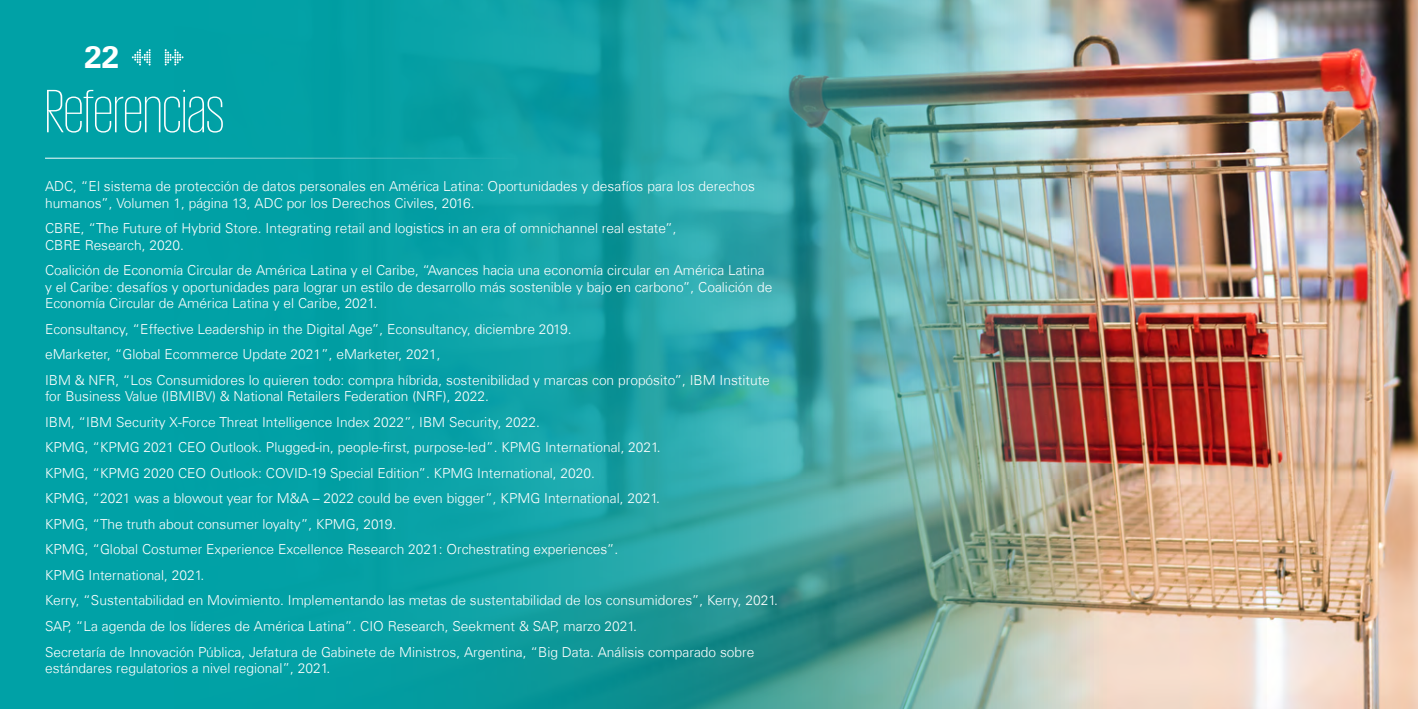
<style>
.page{position:relative;width:1418px;height:709px;background:#fff}
.page>*{position:absolute;margin:0;border:0;box-sizing:border-box;transform-origin:0 0}
.t1{font:200 62.5px "KPMG";color:#fff}
.t2{font:700 31.25px "Universfor KPMG";color:#fff}
.t3{font:300 13.75px/25.5px "Universfor KPMG";color:#fff}
</style>
<div class="page">
<img style="left:1266px;top:0;width:151px;height:709px">
<img style="left:0;top:0;width:1266px;height:709px">
<svg style="left:165px;top:49px;width:18px;height:16px"></svg>
<svg style="left:132px;top:49px;width:19px;height:16px"></svg>
<hr style="left:45px;top:158px;width:551px;height:1px;background:#fff">
<h2 class="t2" style="left:84px;top:39px;width:36px">22</h2>
<h1 class="t1" style="left:45px;top:81px;width:181px">Referencias</h1>
<p class="t3" style="left:45px;top:178px;width:711px;line-height:16.5px">ADC, “El sistema de protección de datos personales en América Latina: Oportunidades y desafíos para los derechos humanos”, Volumen 1, página 13, ADC por los Derechos Civiles, 2016.</p>
<p class="t3" style="left:45px;top:220px;width:633px;line-height:16.5px">CBRE, “The Future of Hybrid Store. Integrating retail and logistics in an era of omnichannel real estate”,<br>CBRE Research, 2020.</p>
<p class="t3" style="left:45px;top:262px;width:728px;line-height:16.5px">Coalición de Economía Circular de América Latina y el Caribe, “Avances hacia una economía circular en América Latina y el Caribe: desafíos y oportunidades para lograr un estilo de desarrollo más sostenible y bajo en carbono”, Coalición de<br>Economía Circular de América Latina y el Caribe, 2021.</p>
<p class="t3" style="left:45px;top:316px;width:726px">Econsultancy, “Effective Leadership in the Digital Age”, Econsultancy, diciembre 2019.<br>eMarketer, “Global Ecommerce Update 2021”, eMarketer, 2021,<br>IBM &amp; NFR, “Los Consumidores lo quieren todo: compra híbrida, sostenibilidad y marcas con propósito”, IBM Institute</p>
<p class="t3" style="left:45px;top:383px;width:734px">for Business Value (IBMIBV) &amp; National Retailers Federation (NRF), 2022.<br>IBM, “IBM Security X-Force Threat Intelligence Index 2022”, IBM Security, 2022.<br>KPMG, “KPMG 2021 CEO Outlook. Plugged-in, people-first, purpose-led”. KPMG International, 2021.<br>KPMG, “KPMG 2020 CEO Outlook: COVID-19 Special Edition”. KPMG International, 2020.<br>KPMG, “2021 was a blowout year for M&amp;A – 2022 could be even bigger”, KPMG International, 2021.<br>KPMG, “The truth about consumer loyalty”, KPMG, 2019.<br>KPMG, “Global Costumer Experience Excellence Research 2021: Orchestrating experiences”.<br>KPMG International, 2021.<br>Kerry, “Sustentabilidad en Movimiento. Implementando las metas de sustentabilidad de los consumidores”, Kerry, 2021.<br>SAP, “La agenda de los líderes de América Latina”. CIO Research, Seekment &amp; SAP, marzo 2021.<br>Secretaría de Innovación Pública, Jefatura de Gabinete de Ministros, Argentina, “Big Data. Análisis comparado sobre</p>
<p class="t3" style="left:45px;top:655px;width:287px">estándares regulatorios a nivel regional”, 2021.</p>
</div>
